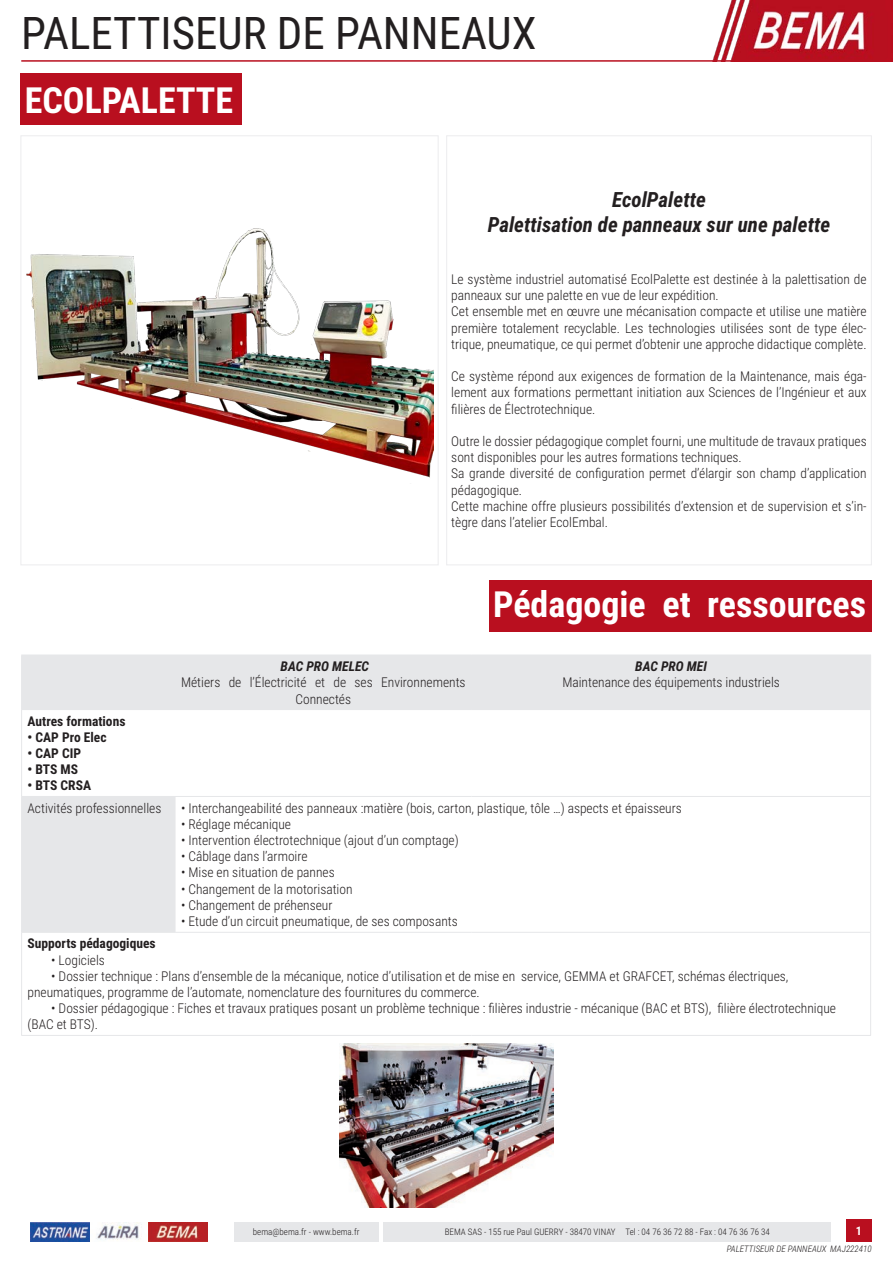
<style>
.page{position:relative;width:893px;height:1263px;background:#fff}
.page>*{position:absolute;margin:0;border:0;box-sizing:border-box;transform-origin:0 0}
.t1{font:45px "Roboto Condensed";color:#231f20}
.t2{font:700 36px "Roboto Condensed";color:#fff}
.t3{font:italic 700 21px "Roboto Condensed";color:#231f20}
.t4{font:300 13.5px/16.2px "Roboto Condensed";color:#231f20}
.t5{font:700 13.5px "Roboto Condensed";color:#231f20}
.t6{font:italic 700 13.5px "Roboto Condensed";color:#231f20}
.t7{font:700 12px "Roboto Condensed";color:#fff}
.t8{font:300 9px "Roboto Condensed";color:#231f20}
.Version_Date_FC{font:italic 300 9px "Roboto Condensed";color:#231f20}
</style>
<div class="page">
<img style="left:713px;top:0;width:180px;height:60px">
<hr style="left:21px;top:60px;width:872px;height:2px;background:#b90f1f">
<div style="left:846px;top:1219px;width:26px;height:23px;background:#b90f1f"></div>
<img style="left:31px;top:1222px;width:177px;height:20px">
<div style="left:384px;top:1222px;width:447px;height:20px;background:#e6e7e9"></div>
<div style="left:234px;top:1222px;width:144px;height:20px;background:#e6e7e9"></div>
<img style="left:26px;top:228px;width:407px;height:250px">
<svg style="left:22px;top:656px;width:848px;height:276px"></svg>
<hr style="left:21px;top:655px;width:154px;height:1px;background:#e6e7e9">
<hr style="left:21px;top:655px;width:1px;height:54px;background:#e6e7e9">
<hr style="left:175px;top:655px;width:297px;height:1px;background:#e6e7e9">
<hr style="left:175px;top:655px;width:1px;height:54px;background:#e6e7e9">
<hr style="left:472px;top:655px;width:399px;height:1px;background:#e6e7e9">
<hr style="left:471px;top:655px;width:1px;height:54px;background:#e6e7e9">
<hr style="left:870px;top:655px;width:1px;height:54px;background:#e6e7e9">
<hr style="left:21px;top:709px;width:154px;height:1px;background:#e6e7e9">
<hr style="left:21px;top:710px;width:1px;height:86px;background:#e6e7e9">
<hr style="left:175px;top:709px;width:297px;height:1px;background:#e6e7e9">
<hr style="left:472px;top:709px;width:399px;height:1px;background:#e6e7e9">
<hr style="left:870px;top:710px;width:1px;height:86px;background:#e6e7e9">
<hr style="left:21px;top:796px;width:154px;height:1px;background:#e6e7e9">
<hr style="left:21px;top:797px;width:1px;height:135px;background:#e6e7e9">
<hr style="left:175px;top:796px;width:297px;height:1px;background:#e6e7e9">
<hr style="left:175px;top:797px;width:1px;height:135px;background:#e6e7e9">
<hr style="left:472px;top:796px;width:399px;height:1px;background:#e6e7e9">
<hr style="left:870px;top:797px;width:1px;height:135px;background:#e6e7e9">
<hr style="left:21px;top:932px;width:154px;height:1px;background:#e6e7e9">
<hr style="left:21px;top:933px;width:1px;height:102px;background:#e6e7e9">
<hr style="left:175px;top:932px;width:297px;height:1px;background:#e6e7e9">
<hr style="left:472px;top:932px;width:399px;height:1px;background:#e6e7e9">
<hr style="left:870px;top:933px;width:1px;height:102px;background:#e6e7e9">
<hr style="left:21px;top:1035px;width:154px;height:1px;background:#e6e7e9">
<hr style="left:175px;top:1035px;width:297px;height:1px;background:#e6e7e9">
<hr style="left:472px;top:1035px;width:399px;height:1px;background:#e6e7e9">
<img style="left:340px;top:1043px;width:213px;height:165px">
<div style="left:21px;top:74px;width:221px;height:51px;background:#b90f1f"></div>
<div style="left:489px;top:580px;width:383px;height:51px;background:#b90f1f"></div>
<p class="t1" style="left:21px;top:1px;width:517px">PALETTISEUR DE PANNEAUX</p>
<p class="t2" style="left:25px;top:75px;width:210px">ECOLPALETTE</p>
<p class="t3" style="left:612px;top:184px;width:95px">EcolPalette</p>
<p class="t3" style="left:488px;top:210px;width:344px">Palettisation de panneaux sur une palette</p>
<p class="t4" style="left:451px;top:271px;width:417px">Le système industriel automatisé EcolPalette est destinée à la palettisation de panneaux sur une palette en vue de leur expédition.</p>
<p class="t4" style="left:451px;top:303px;width:417px;text-align:justify">Cet ensemble met en œuvre une mécanisation compacte et utilise une matière première totalement recyclable. Les technologies utilisées sont de type élec&shy;trique, pneumatique, ce qui permet d’obtenir une approche didactique complète.</p>
<p class="t4" style="left:451px;top:368px;width:417px;text-align:justify">Ce système répond aux exigences de formation de la Maintenance, mais éga&shy;lement aux formations permettant initiation aux Sciences de l’Ingénieur et aux filières de Électrotechnique.</p>
<p class="t4" style="left:451px;top:433px;width:417px">Outre le dossier pédagogique complet fourni, une multitude de travaux pratiques sont disponibles pour les autres formations techniques.</p>
<p class="t4" style="left:451px;top:465px;width:417px">Sa grande diversité de configuration permet d’élargir son champ d’application pédagogique.</p>
<p class="t4" style="left:451px;top:497px;width:417px">Cette machine offre plusieurs possibilités d’extension et de supervision et s’in&shy;tègre dans l’atelier EcolEmbal.</p>
<p class="t2" style="left:493px;top:579px;width:375px">Pédagogie et ressources</p>
<p class="t6" style="left:281px;top:657px;width:90px">BAC PRO MELEC</p>
<p class="t4" style="left:181px;top:674px;width:286px;text-align:center">Métiers de l’Électricité et de ses Environnements<br>Connectés</p>
<p class="t6" style="left:635px;top:657px;width:73px">BAC PRO MEI</p>
<p class="t4" style="left:562px;top:674px;width:219px">Maintenance des équipements industriels</p>
<p class="t5" style="left:28px;top:711px;width:99px">Autres formations</p>
<p class="t5" style="left:28px;top:728px;width:80px">• CAP Pro Elec</p>
<p class="t5" style="left:28px;top:744px;width:55px">• CAP CIP</p>
<p class="t5" style="left:28px;top:760px;width:52px">• BTS MS</p>
<p class="t5" style="left:28px;top:776px;width:65px">• BTS CRSA</p>
<p class="t4" style="left:28px;top:799px;width:135px">Activités professionnelles</p>
<p class="t4" style="left:181px;top:799px;width:502px">• Interchangeabilité des panneaux :matière (bois, carton, plastique, tôle …) aspects et épaisseurs</p>
<p class="t4" style="left:181px;top:815px;width:112px">• Réglage mécanique</p>
<p class="t4" style="left:181px;top:832px;width:279px">• Intervention électrotechnique (ajout d’un comptage)</p>
<p class="t4" style="left:181px;top:848px;width:128px">• Câblage dans l’armoire</p>
<p class="t4" style="left:181px;top:864px;width:155px">• Mise en situation de pannes</p>
<p class="t4" style="left:181px;top:880px;width:173px">• Changement de la motorisation</p>
<p class="t4" style="left:181px;top:896px;width:153px">• Changement de préhenseur</p>
<p class="t4" style="left:181px;top:913px;width:278px">• Etude d’un circuit pneumatique, de ses composants</p>
<p class="t5" style="left:28px;top:934px;width:130px">Supports pédagogiques</p>
<p class="t4" style="left:51px;top:951px;width:55px">• Logiciels</p>
<p class="t4" style="left:28px;top:967px;width:762px;text-indent:24px">• Dossier technique : Plans d’ensemble de la mécanique, notice d’utilisation et de mise en service, GEMMA et GRAFCET, schémas électriques, pneumatiques, programme de l’automate, nomenclature des fournitures du commerce.</p>
<p class="t4" style="left:28px;top:1000px;width:810px;text-indent:24px">• Dossier pédagogique : Fiches et travaux pratiques posant un problème technique : filières industrie - mécanique (BAC et BTS), filière électrotechnique (BAC et BTS).</p>
<p class="t8" style="left:253px;top:1226px;width:108px">bema@bema.fr - www.bema.fr</p>
<p class="t8" style="left:445px;top:1226px;width:327px">BEMA SAS - 155 rue Paul GUERRY - 38470 VINAY Tel : 04 76 36 72 88 - Fax : 04 76 36 76 34</p>
<p class="t7" style="left:856px;top:1222px;width:8px">1</p>
<p class="Version_Date_FC" style="left:727px;top:1242px;width:147px">PALETTISEUR DE PANNEAUX MAJ222410</p>
</div>
